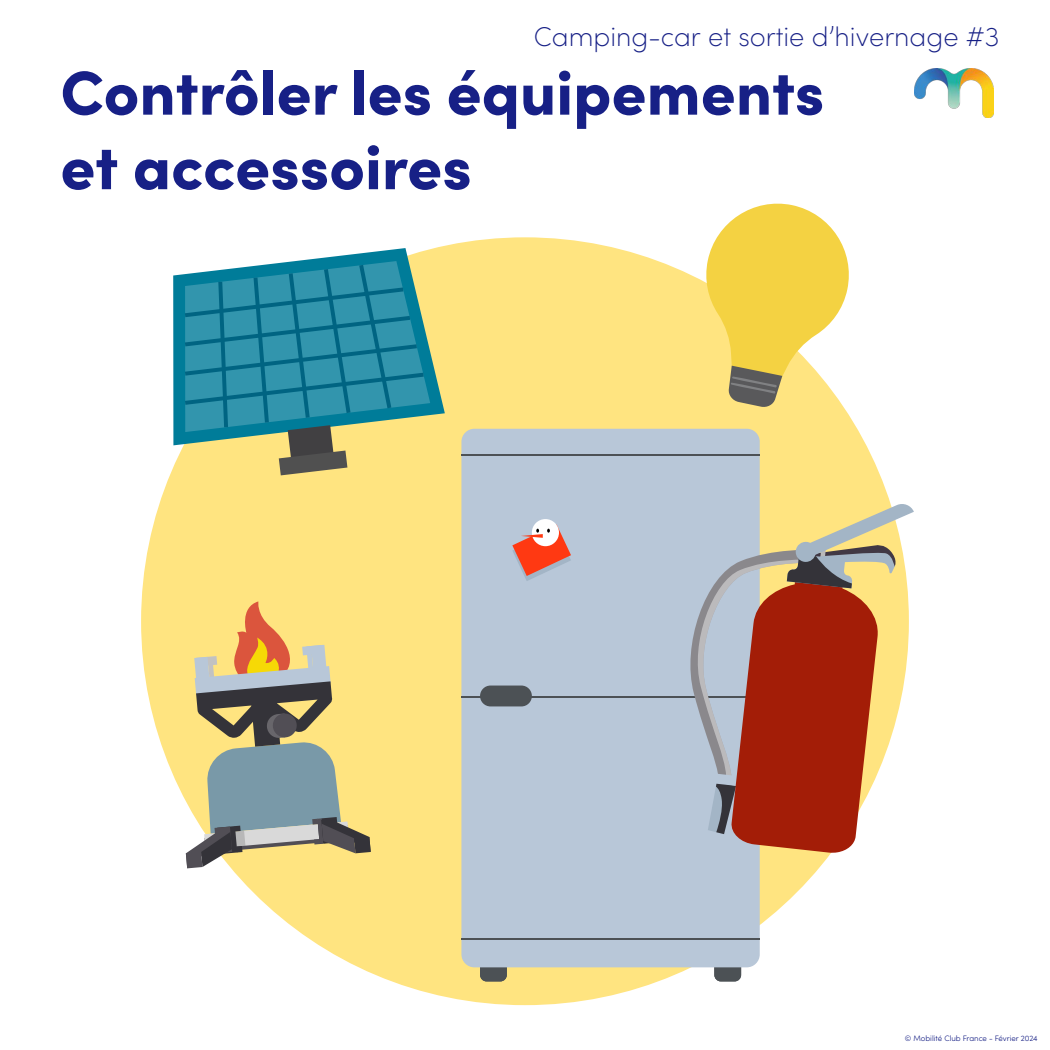
<style>
.page{position:relative;width:1050px;height:1050px;background:#fff}
.page>*{position:absolute;margin:0;border:0;box-sizing:border-box;transform-origin:0 0}
.t1{font:62.12px/74.5px "Sofia Pro";color:#172086}
.t2{font:27.12px "Sofia Pro";color:#172086}
.t3{font:7.88px "Sofia Pro";color:#172085}
</style>
<div class="page">
<img style="left:914px;top:68px;width:80px;height:49px">
<div style="left:141px;top:237px;width:768px;height:768px;background:#ffe480;border-radius:50%"></div>
<svg style="left:186px;top:601px;width:185px;height:267px"></svg>
<svg style="left:173px;top:248px;width:272px;height:197px"></svg>
<svg style="left:185px;top:261px;width:245px;height:214px"></svg>
<div style="left:480px;top:953px;width:27px;height:28px;background:#4c5155;border-radius:7px"></div>
<div style="left:714px;top:953px;width:27px;height:28px;background:#4c5155;border-radius:7px"></div>
<div style="left:461px;top:429px;width:299px;height:538px;background:#b8c7d8;border-radius:13px"></div>
<hr style="left:461px;top:454px;width:299px;height:2px;background:#4c5155">
<hr style="left:461px;top:938px;width:299px;height:2px;background:#4c5155">
<hr style="left:461px;top:696px;width:299px;height:2px;background:#4c5155">
<div style="left:480px;top:686px;width:52px;height:20px;background:#4c5155;border-radius:10px"></div>
<div style="left:532px;top:519px;width:27px;height:27px;background:#fff;border-radius:50%"></div>
<svg style="left:512px;top:525px;width:59px;height:56px"></svg>
<svg style="left:690px;top:502px;width:224px;height:351px"></svg>
<div style="left:802px;top:549px;width:7px;height:7px;background:#a3b5c6;border-radius:50%"></div>
<svg style="left:704px;top:203px;width:145px;height:205px"></svg>
<p class="t2" style="left:534px;top:17px;width:467px">Camping-car et sortie d’hivernage #3</p>
<p class="t1" style="left:60px;top:52px;width:765px">Contrôler les équipements et accessoires</p>
<p class="t3" style="left:905px;top:1032px;width:134px">© Mobilité Club France - Février 2024</p>
</div>
